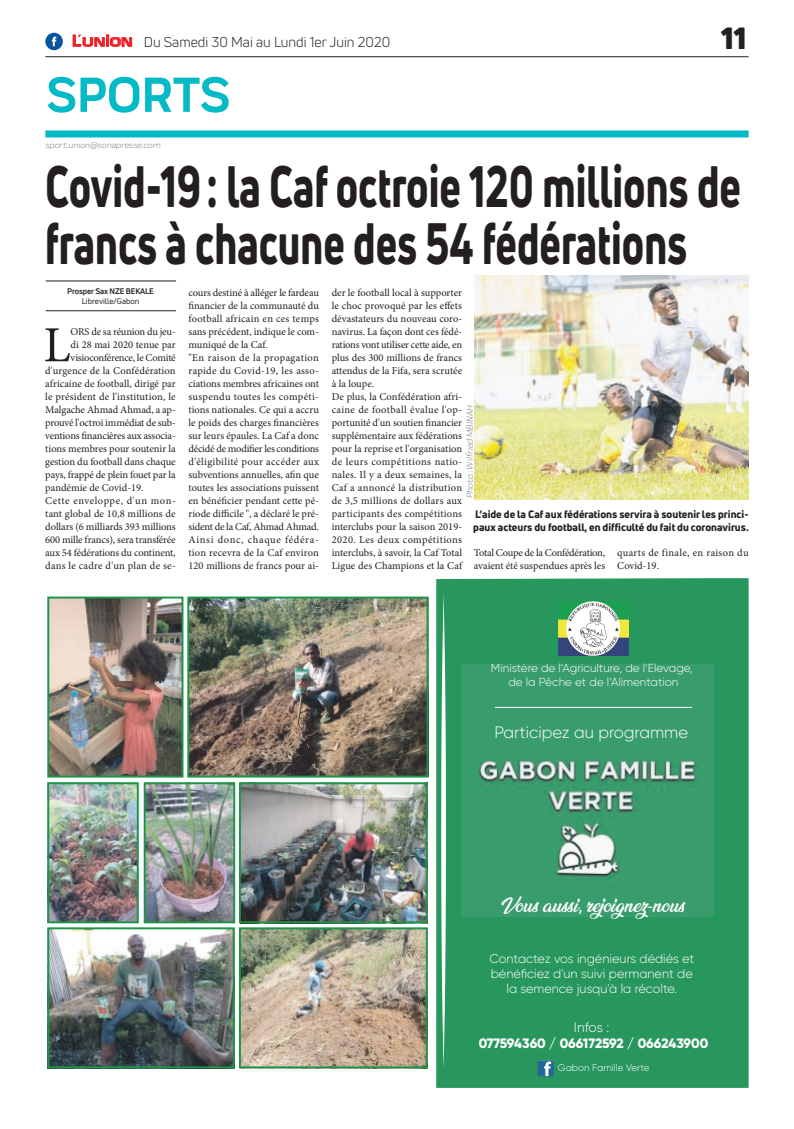
<style>
.page{position:relative;width:794px;height:1129px;background:#fff}
.page>*{position:absolute;margin:0;border:0;box-sizing:border-box;transform-origin:0 0}
.t1{font:800 57px/57px "Uni Neue";color:#231f20;scale:.71 1}
.t2{font:700 51px "Praktika";color:#03bac6}
.t3{font:50.5px "Minion Pro";color:#231f20}
.t4{font:900 30px "Uni Neue";color:#231f20}
.t5{font:900 17.5px "Ananda";color:#fff}
.t6{font:300 16.5px "Gilroy";color:#fff}
.t7{font:14px "Uni Neue";color:#231f20}
.t8{font:800 13.6px "Gilroy";color:#fff}
.t9{font:300 13.6px "Gilroy";color:#fff}
.t10{font:300 12.6px/15.2px "Gilroy";color:#fff;text-align:center}
.t11{font:300 11.7px/14px "Gilroy";color:#fff;text-align:center}
.t12{font:10.5px/13px "Minion Pro";color:#231f20}
.t13{font:800 10.5px/12.6px "Uni Neue";color:#231f20}
.t14{font:10.5px "Minion Pro";letter-spacing:.02em;color:#231f20}
.t15{font:10.5px "Minion Pro";letter-spacing:-.02em;color:#231f20}
.t16{font:10.5px/13px "Minion Pro";letter-spacing:.025em;color:#231f20}
.t17{font:10.5px "Minion Pro";letter-spacing:.045em;color:#231f20}
.t18{font:300 9.7px "Gilroy";color:#fff}
.t19{font:italic 9px "Praktika";color:#818386}
.t20{font:700 8px "Uni Neue";letter-spacing:-.02em;color:#231f20}
.t21{font:8px "Uni Neue";color:#231f20}
.s1{font-family:"Eurostile";font-weight:600;font-size:15px;color:#ee1d23}
.s2{font-family:"Eurostile";font-weight:600;font-size:11.4px;color:#ee1d23}
.s3{font-family:"Myriad Pro";font-weight:400}
</style>
<div class="page">
<hr style="left:45px;top:56px;width:703px;height:1px;background:#231f20">
<div style="left:45px;top:130px;width:703px;height:7px;background:#03bac6"></div>
<svg style="left:72px;top:34px;width:60px;height:13px"></svg>
<div style="left:45px;top:33px;width:18px;height:17px;background:#08549e;border-radius:50%"></div>
<svg style="left:52px;top:37px;width:4px;height:9px"></svg>
<div style="left:436px;top:578px;width:312px;height:509px;background:#27975e"></div>
<img style="left:461px;top:664px;width:253px;height:252px">
<img style="left:558px;top:602px;width:71px;height:53px">
<hr style="left:495px;top:706px;width:197px;height:1px;background:#fff">
<img style="left:537px;top:1059px;width:16px;height:17px">
<svg style="left:441px;top:594px;width:5px;height:474px"></svg>
<img style="left:50px;top:785px;width:86px;height:135px">
<img style="left:147px;top:785px;width:85px;height:135px">
<img style="left:50px;top:599px;width:130px;height:175px">
<img style="left:242px;top:930px;width:183px;height:135px">
<img style="left:50px;top:930px;width:182px;height:135px">
<img style="left:242px;top:785px;width:183px;height:135px">
<img style="left:190px;top:599px;width:235px;height:175px">
<div style="left:47px;top:596px;width:136px;height:181px;border:2px solid #1b9546"></div>
<div style="left:187px;top:596px;width:241px;height:181px;border:2px solid #1b9546"></div>
<div style="left:47px;top:782px;width:92px;height:141px;border:2px solid #1b9546"></div>
<div style="left:144px;top:782px;width:91px;height:141px;border:2px solid #1b9546"></div>
<div style="left:239px;top:782px;width:189px;height:141px;border:2px solid #1b9546"></div>
<div style="left:239px;top:927px;width:189px;height:141px;border:2px solid #1b9546"></div>
<div style="left:47px;top:927px;width:188px;height:141px;border:2px solid #1b9546"></div>
<hr style="left:46px;top:310px;width:130px;height:1px;background:#231f20">
<hr style="left:46px;top:281px;width:130px;height:1px;background:#231f20">
<img style="left:474px;top:275px;width:274px;height:225px">
<h3 class="t7" style="left:72px;top:33px;width:319px"><span class="s1">L</span><span class="s2">UNION</span> Du Samedi 30 Mai au Lundi 1er Juin 2020</h3>
<h2 class="t2" style="left:46px;top:54px;width:185px">SPORTS</h2>
<p class="t19" style="left:45px;top:139px;width:117px">sport.union@sonapresse.com</p>
<h3 class="t4" style="left:721px;top:17px;width:27px">11</h3>
<h1 class="t1" style="left:45px;top:157px;width:981px">Covid-19: la Caf octroie 120 millions de francs à chacune des 54 fédérations</h1>
<p class="t20" style="left:67px;top:286px;width:88px">Prosper Sax NZE BEKALE</p>
<p class="t21" style="left:82px;top:296px;width:59px">Libreville/Gabon</p>
<p class="t12" style="left:188px;top:286px;width:132px">cours destiné à alléger le fardeau financier de la communauté du football africain en ces temps sans précédent, indique le com&shy;muniqué de la Caf.<br>"En raison de la propagation rapide du Covid-19, les asso&shy;ciations membres africaines ont suspendu toutes les compéti&shy;tions nationales. Ce qui a accru le poids des charges financières sur leurs épaules. La Caf a donc décidé de modifier les conditions d'éligibilité pour accéder aux subventions annuelles, afin que toutes les associations puissent en bénéficier pendant cette pé&shy;riode difficile ", a déclaré le pré&shy;sident de la Caf, Ahmad Ahmad.<br>Ainsi donc, chaque fédéra&shy;tion recevra de la Caf environ<br>120 millions de francs pour ai-</p>
<p class="t12" style="left:332px;top:286px;width:132px">der le football local à supporter le choc provoqué par les effets dévastateurs du nouveau coro&shy;navirus. La façon dont ces fédé&shy;rations vont utiliser cette aide, en plus des 300 millions de francs attendus de la Fifa, sera scrutée à la loupe.<br>De plus, la Confédération afri&shy;caine de football évalue l'op&shy;portunité d'un soutien financier supplémentaire aux fédérations pour la reprise et l'organisation de leurs compétitions natio&shy;nales. Il y a deux semaines, la<br>Caf a annoncé la distribution de 3,5 millions de dollars aux participants des compétitions interclubs pour la saison 2019-<br>2020. Les deux compétitions interclubs, à savoir, la Caf Total<br>Ligue des Champions et la Caf</p>
<h3 class="t3" style="left:43px;top:311px;width:29px">L</h3>
<p class="t12" style="left:71px;top:325px;width:107px">ORS de sa réunion du jeu-</p>
<p class="t12" style="left:71px;top:338px;width:107px">di 28 mai 2020 tenue par</p>
<p class="t15" style="left:71px;top:351px;width:107px">visioconférence, le Comité</p>
<p class="t12" style="left:45px;top:364px;width:132px">d'urgence de la Confédération</p>
<p class="t12" style="left:45px;top:377px;width:132px">africaine de football, dirigé par</p>
<p class="t14" style="left:45px;top:390px;width:132px">le président de l'institution, le</p>
<p class="t12" style="left:45px;top:403px;width:132px">Malgache Ahmad Ahmad, a ap-</p>
<p class="t15" style="left:45px;top:416px;width:132px">prouvé l'octroi immédiat de sub-</p>
<p class="t12" style="left:45px;top:429px;width:132px">ventions financières aux associa-</p>
<p class="t12" style="left:45px;top:442px;width:132px">tions membres pour soutenir la</p>
<p class="t12" style="left:45px;top:455px;width:132px">gestion du football dans chaque</p>
<p class="t12" style="left:45px;top:468px;width:132px">pays, frappé de plein fouet par la</p>
<p class="t12" style="left:45px;top:481px;width:100px">pandémie de Covid-19.</p>
<p class="t17" style="left:45px;top:494px;width:132px">Cette enveloppe, d'un mon-</p>
<p class="t12" style="left:45px;top:507px;width:132px">tant global de 10,8 millions de</p>
<p class="t12" style="left:45px;top:520px;width:132px">dollars (6 milliards 393 millions</p>
<p class="t12" style="left:45px;top:533px;width:132px">600 mille francs), sera transférée</p>
<p class="t12" style="left:45px;top:546px;width:132px">aux 54 fédérations du continent,</p>
<p class="t14" style="left:45px;top:559px;width:132px">dans le cadre d'un plan de se-</p>
<p class="t19" style="left:463px;top:497px;width:94px;rotate:-90deg">Photo : Wilfried MBINAH</p>
<p class="t13" style="left:473px;top:508px;width:277px">L’aide de la Caf aux fédérations servira à soutenir les princi&shy;paux acteurs du football, en difficulté du fait du coronavirus.</p>
<p class="t12" style="left:474px;top:546px;width:133px">Total Coupe de la Confédération, avaient été suspendues après les</p>
<p class="t16" style="left:617px;top:546px;width:133px">quarts de finale, en raison du<br>Covid-19.</p>
<p class="t11" style="left:491px;top:661px;width:203px">Ministère de l’Agriculture, de l’Elevage, de la Pêche et de l’Alimentation</p>
<h3 class="t6" style="left:494px;top:722px;width:195px">Participez au programme</h3>
<h3 class="t5" style="left:501px;top:895px;width:185px">Vous aussi<span class="s3">,</span> rejoignez<span class="s3">-</span>nous</h3>
<p class="t10" style="left:489px;top:950px;width:206px">Contactez vos ingénieurs dédiés et bénéficiez d'un suivi permanent de la semence jusqu'à la récolte.</p>
<p class="t9" style="left:574px;top:1018px;width:37px">Infos :</p>
<p class="t8" style="left:479px;top:1034px;width:231px">077594360 / 066172592 / 066243900</p>
<p class="t18" style="left:558px;top:1061px;width:93px">Gabon Famille Verte</p>
</div>
